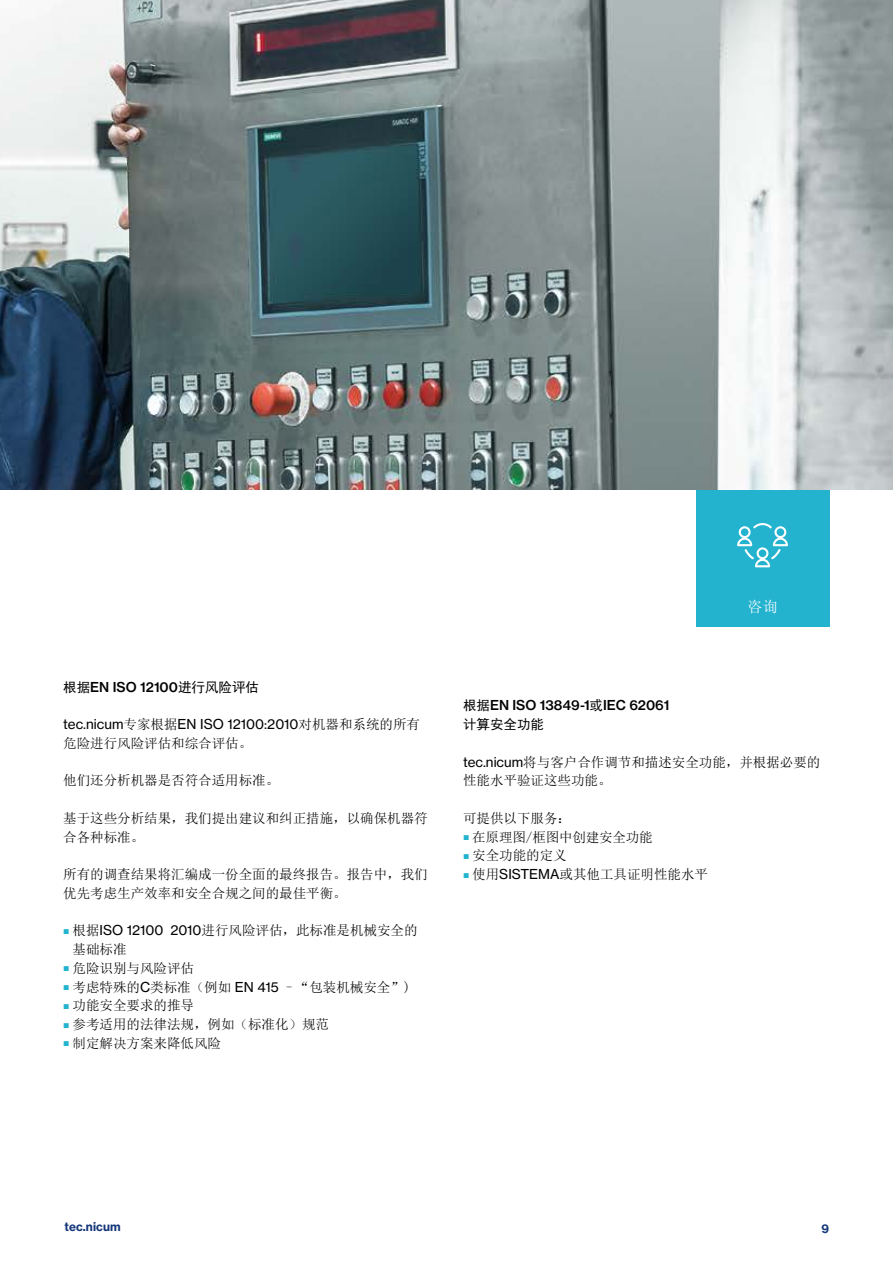
<style>
.page{position:relative;width:893px;height:1263px;background:#fff}
.page>*{position:absolute;margin:0;border:0;box-sizing:border-box;transform-origin:0 0}
.t1{font:15px "Sim Sun";color:#fff}
.t2{font:13.5px/18.8px "Sim Sun";color:#000}
.t3{font:13.5px "N Haas Grotesk TX Pro 65 Md";color:#000}
.t4{font:13.5px "N Haas Grotesk TX Pro 55 Rg";color:#000}
.t5{font:13.5px "Sim Hei";color:#000}
.t6{font:12px "N Haas Grotesk TX Pro 75 Bd";letter-spacing:.01em;color:#13357a}
.s1{font-family:"Sim Hei"}
.s2{font-family:"Sim Sun"}
.s3{font-family:"Arial";font-size:10.5px;color:#23b3cf}
.s4{font-family:"N Haas Grotesk TX Pro 55 Rg"}
</style>
<div class="page">
<div style="left:696px;top:489px;width:133px;height:138px;background:#23b3cf"></div>
<svg style="left:737px;top:523px;width:51px;height:44px"></svg>
<img style="left:0;top:0;width:893px;height:489px">
<p class="t3" style="left:63px;top:678px;width:197px"><span class="s1">根据</span>EN ISO 12100<span class="s1">进行风险评估</span></p>
<p class="t4" style="left:63px;top:716px;width:358px">tec.nicum<span class="s2">专家根据</span>EN ISO 12100:2010<span class="s2">对机器和系统的所有</span></p>
<p class="t2" style="left:63px;top:734px;width:190px">危险进行风险评估和综合评估。</p>
<p class="t2" style="left:63px;top:771px;width:217px">他们还分析机器是否符合适用标准。</p>
<p class="t2" style="left:63px;top:809px;width:366px">基于这些分析结果，我们提出建议和纠正措施，以确保机器符合各种标准。</p>
<p class="t2" style="left:63px;top:865px;width:366px">所有的调查结果将汇编成一份全面的最终报告。报告中，我们优先考虑生产效率和安全合规之间的最佳平衡。</p>
<p class="t2" style="left:73px;top:921px;width:347px;text-indent:-9px"><span class="s3">■</span> 根据<span class="s4">ISO 12100：2010</span>进行风险评估，此标准是机械安全的基础标准</p>
<p class="t2" style="left:63px;top:959px;width:132px"><span class="s3">■</span> 危险识别与风险评估</p>
<p class="t2" style="left:63px;top:977px;width:349px"><span class="s3">■</span> 考虑特殊的<span class="s4">C</span>类标准（例如 <span class="s4">EN 415</span> –“包装机械安全”)</p>
<p class="t2" style="left:63px;top:996px;width:132px"><span class="s3">■</span> 功能安全要求的推导</p>
<p class="t2" style="left:63px;top:1015px;width:267px"><span class="s3">■</span> 参考适用的法律法规，例如（标准化）规范</p>
<p class="t2" style="left:63px;top:1034px;width:159px"><span class="s3">■</span> 制定解决方案来降低风险</p>
<p class="t1" style="left:747px;top:599px;width:32px">咨询</p>
<p class="t3" style="left:463px;top:697px;width:208px"><span class="s1">根据</span>EN ISO 13849-1<span class="s1">或</span>IEC 62061</p>
<p class="t5" style="left:463px;top:717px;width:82px">计算安全功能</p>
<p class="t2" style="left:463px;top:752px;width:359px"><span class="s4">tec.nicum</span>将与客户合作调节和描述安全功能，并根据必要的性能水平验证这些功能。</p>
<p class="t2" style="left:463px;top:809px;width:109px">可提供以下服务：</p>
<p class="t2" style="left:463px;top:827px;width:191px"><span class="s3">■</span> 在原理图/框图中创建安全功能</p>
<p class="t2" style="left:463px;top:846px;width:105px"><span class="s3">■</span> 安全功能的定义</p>
<p class="t2" style="left:463px;top:865px;width:247px"><span class="s3">■</span> 使用<span class="s4">SISTEMA</span>或其他工具证明性能水平</p>
<p class="t6" style="left:64px;top:1219px;width:67px">tec.nicum 学</p>
<p class="t6" style="left:822px;top:1221px;width:9px">9</p>
</div>
